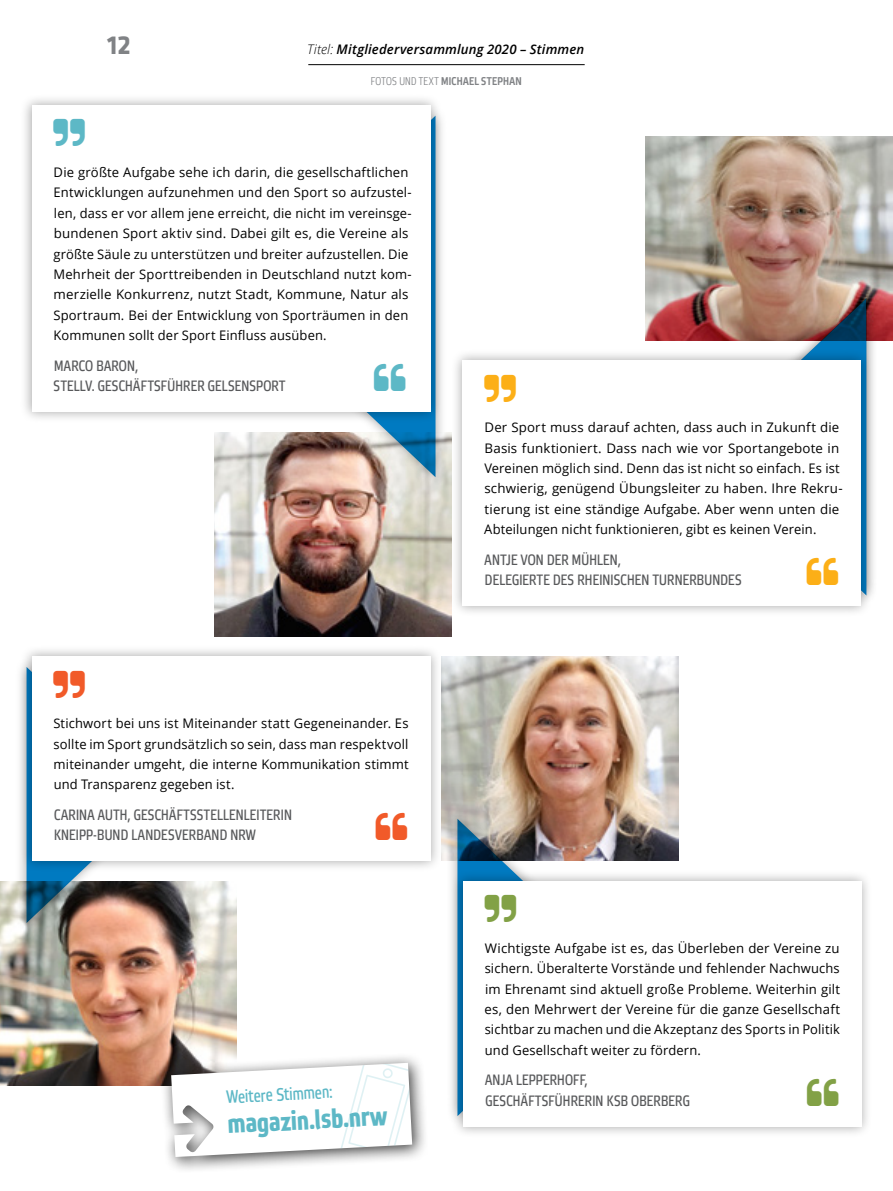
<style>
.page{position:relative;width:893px;height:1191px;background:#fff}
.page>*{position:absolute;margin:0;border:0;box-sizing:border-box;transform-origin:0 0}
.t1{font:700 27px "Etelka Narrow Text";color:#5db8c6}
.t2{font:700 27px "Klavika Basic";color:#808285}
.t3{font:18px "Etelka Narrow Text";color:#5db8c6}
.t4{font:15px/20.4px "Etelka Narrow Text";letter-spacing:.015em;color:#58595b}
.t5{font:13.2px/20.4px "Open Sans";letter-spacing:.01em;color:#000}
.t6{font:italic 600 13.2px "Open Sans";letter-spacing:.01em;color:#000}
.t7{font:500 11.25px "Etelka Narrow";letter-spacing:.035em;color:#808285}
.s1{font-weight:300}
</style>
<div class="page">
<img style="left:646px;top:136px;width:247px;height:204px">
<img style="left:215px;top:432px;width:236px;height:204px">
<img style="left:0;top:881px;width:237px;height:204px">
<img style="left:441px;top:656px;width:237px;height:205px">
<div style="left:699px;top:288px;width:178px;height:318px;background:#000;opacity:.35"></div>
<svg style="left:709px;top:298px;width:157px;height:51px;background:#967f79"></svg>
<div style="left:446px;top:808px;width:179px;height:318px;background:#000;opacity:.35"></div>
<img style="left:457px;top:819px;width:157px;height:50px">
<div style="left:15px;top:657px;width:157px;height:276px;background:#000;opacity:.35"></div>
<div style="left:451px;top:869px;width:421px;height:269px;background:#000;opacity:.35"></div>
<div style="left:463px;top:881px;width:398px;height:245px;background:#fff"></div>
<div style="left:20px;top:645px;width:421px;height:226px;background:#000;opacity:.35"></div>
<div style="left:32px;top:656px;width:398px;height:205px;background:#fff"></div>
<div style="left:234px;top:106px;width:213px;height:380px;background:#000;opacity:.35"></div>
<svg style="left:245px;top:424px;width:190px;height:53px;background:#a6a6a8"></svg>
<hr style="left:308px;top:64px;width:277px;height:1px;background:#000">
<div style="left:451px;top:349px;width:421px;height:268px;background:#000;opacity:.35"></div>
<div style="left:463px;top:361px;width:398px;height:244px;background:#fff"></div>
<div style="left:20px;top:94px;width:421px;height:330px;background:#000;opacity:.35"></div>
<div style="left:32px;top:105px;width:398px;height:307px;background:#fff"></div>
<div style="left:161px;top:1052px;width:269px;height:122px;background:#000;opacity:.75"></div>
<svg style="left:171px;top:1062px;width:241px;height:95px"></svg>
<svg style="left:27px;top:667px;width:135px;height:256px"></svg>
<h1 class="t2" style="left:107px;top:26px;width:25px">12</h1>
<p class="t6" style="left:307px;top:40px;width:279px"><span class="s1">Titel:</span> Mitgliederversammlung 2020 – Stimmen</p>
<p class="t7" style="left:371px;top:75px;width:153px"><span class="s1">FOTOS UND TEXT</span> MICHAEL STEPHAN</p>
<p class="t5" style="left:53px;top:162px;width:360px">Die größte Aufgabe sehe ich darin, die gesellschaftlichen Entwicklungen aufzunehmen und den Sport so aufzustel&shy;len, dass er vor allem jene erreicht, die nicht im vereinsge&shy;bundenen Sport aktiv sind. Dabei gilt es, die Vereine als größte Säule zu unterstützen und breiter aufzustellen. Die Mehrheit der Sporttreibenden in Deutschland nutzt kom&shy;merzielle Konkurrenz, nutzt Stadt, Kommune, Natur als Sportraum. Bei der Entwicklung von Sporträumen in den Kommunen sollt der Sport Einfluss ausüben.</p>
<p class="t4" style="left:54px;top:356px;width:233px">MARCO BARON,<br>STELLV. GESCHÄFTSFÜHRER GELSENSPORT</p>
<p class="t5" style="left:53px;top:713px;width:357px;text-align:justify">Stichwort bei uns ist Miteinander statt Gegeneinander. Es sollte im Sport grundsätzlich so sein, dass man respektvoll miteinander umgeht, die interne Kommunikation stimmt und Transparenz gegeben ist.</p>
<p class="t4" style="left:54px;top:805px;width:239px">CARINA AUTH, GESCHÄFTSSTELLENLEITERIN<br>KNEIPP-BUND LANDESVERBAND NRW</p>
<h2 class="t3" style="left:226px;top:1086px;width:108px;rotate:-3deg">Weitere Stimmen:</h2>
<h1 class="t1" style="left:227px;top:1108px;width:161px;rotate:-3deg">magazin.lsb.nrw</h1>
<p class="t5" style="left:484px;top:417px;width:359px">Der Sport muss darauf achten, dass auch in Zukunft die Basis funktioniert. Dass nach wie vor Sportangebote in Vereinen möglich sind. Denn das ist nicht so einfach. Es ist schwierig, genügend Übungsleiter zu haben. Ihre Rekru&shy;tierung ist eine ständige Aufgabe. Aber wenn unten die Abteilungen nicht funktionieren, gibt es keinen Verein.</p>
<p class="t4" style="left:485px;top:550px;width:258px">ANTJE VON DER MÜHLEN,<br>DELEGIERTE DES RHEINISCHEN TURNERBUNDES</p>
<p class="t5" style="left:485px;top:937px;width:357px;text-align:justify">Wichtigste Aufgabe ist es, das Überleben der Vereine zu sichern. Überalterte Vorstände und fehlender Nachwuchs im Ehrenamt sind aktuell große Probleme. Weiterhin gilt es, den Mehrwert der Vereine für die ganze Gesellschaft sichtbar zu machen und die Akzeptanz des Sports in Politik und Gesellschaft weiter zu fördern.</p>
<p class="t4" style="left:485px;top:1070px;width:206px">ANJA LEPPERHOFF,<br>GESCHÄFTSFÜHRERIN KSB OBERBERG</p>
</div>
